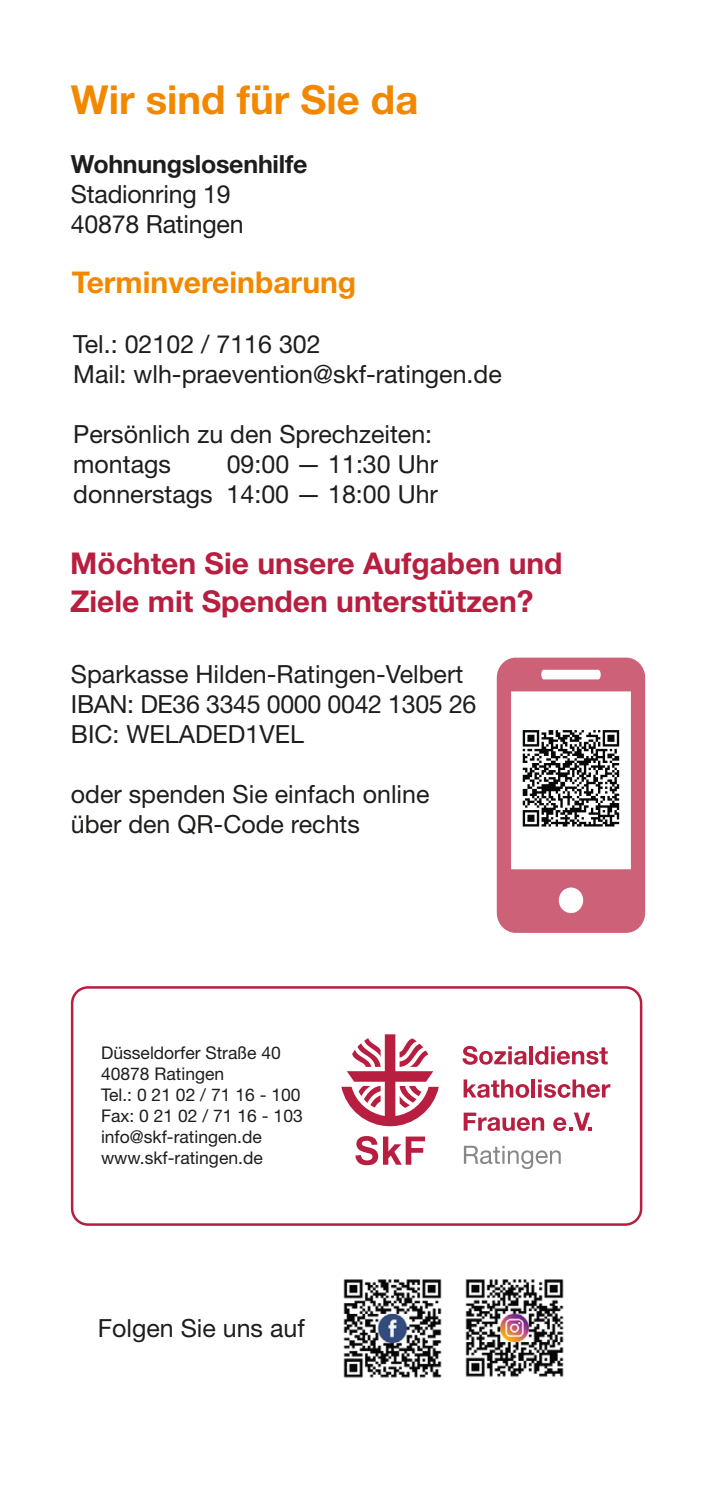
<style>
.page{position:relative;width:709px;height:1489px;background:#fff}
.page>*{position:absolute;margin:0;border:0;box-sizing:border-box;transform-origin:0 0}
.t1{font:700 40px "Helvetica Neue LT Std";color:#f18800}
.t2{font:700 30px/37.5px "Helvetica Neue LT Std";color:#b71e3f}
.t3{font:700 30px "Helvetica Neue LT Std";color:#f18800}
.t4{font:25px/30px "Helvetica Neue LT Std";color:#1d1d1b}
.t5{font:700 25px "Helvetica Neue LT Std";letter-spacing:-.01em;color:#1d1d1b}
.t6{font:17.5px/21px "Helvetica Neue LT Std";color:#1d1d1b}
</style>
<div class="page">
<svg style="left:497px;top:657px;width:148px;height:275px"></svg>
<div style="left:71px;top:986px;width:571px;height:239px;border:2px solid #b71e3f;border-radius:16px"></div>
<svg style="left:355px;top:1136px;width:70px;height:29px"></svg>
<svg style="left:341px;top:1034px;width:98px;height:92px"></svg>
<svg style="left:462px;top:1045px;width:65px;height:19px"></svg>
<hr style="left:529px;top:1046px;width:4px;height:18px;background:#b71e3f">
<svg style="left:535px;top:1046px;width:72px;height:18px"></svg>
<svg style="left:463px;top:1079px;width:66px;height:18px"></svg>
<hr style="left:531px;top:1079px;width:4px;height:18px;background:#b71e3f">
<svg style="left:538px;top:1079px;width:72px;height:18px"></svg>
<svg style="left:463px;top:1112px;width:81px;height:18px"></svg>
<svg style="left:553px;top:1112px;width:39px;height:18px"></svg>
<svg style="left:464px;top:1145px;width:96px;height:23px"></svg>
<img style="left:343px;top:1279px;width:99px;height:99px">
<img style="left:465px;top:1279px;width:99px;height:99px">
<h1 class="t1" style="left:71px;top:75px;width:349px">Wir sind für Sie da</h1>
<p class="t5" style="left:71px;top:149px;width:238px">Wohnungslosenhilfe</p>
<p class="t4" style="left:71px;top:179px;width:174px">Stadionring 19<br>40878 Ratingen</p>
<p class="t3" style="left:72px;top:264px;width:286px">Terminvereinbarung</p>
<p class="t4" style="left:73px;top:329px;width:430px">Tel.: 02102 / 7116 302<br>Mail: wlh-praevention@skf-ratingen.de</p>
<p class="t4" style="left:73px;top:419px;width:360px">Persönlich zu den Sprechzeiten: montags</p>
<p class="t4" style="left:73px;top:449px;width:366px;text-align:right">09:00 — 11:30 Uhr<br>donnerstags 14:00 — 18:00 Uhr</p>
<p class="t2" style="left:70px;top:544px;width:494px">Möchten Sie unsere Aufgaben und<br>Ziele mit Spenden unterstützen?</p>
<p class="t4" style="left:71px;top:659px;width:407px">Sparkasse Hilden-Ratingen-Velbert<br>IBAN: DE36 3345 0000 0042 1305 26<br>BIC: WELADED1VEL</p>
<p class="t4" style="left:71px;top:779px;width:360px">oder spenden Sie einfach online über den QR-Code rechts</p>
<p class="t6" style="left:101px;top:1042px;width:203px">Düsseldorfer Straße 40<br>40878 Ratingen<br>Tel.: 0 21 02 / 71 16 - 100<br>Fax: 0 21 02 / 71 16 - 103 info@skf-ratingen.de www.skf-ratingen.de</p>
<p class="t4" style="left:98px;top:1312px;width:208px">Folgen Sie uns auf</p>
</div>
